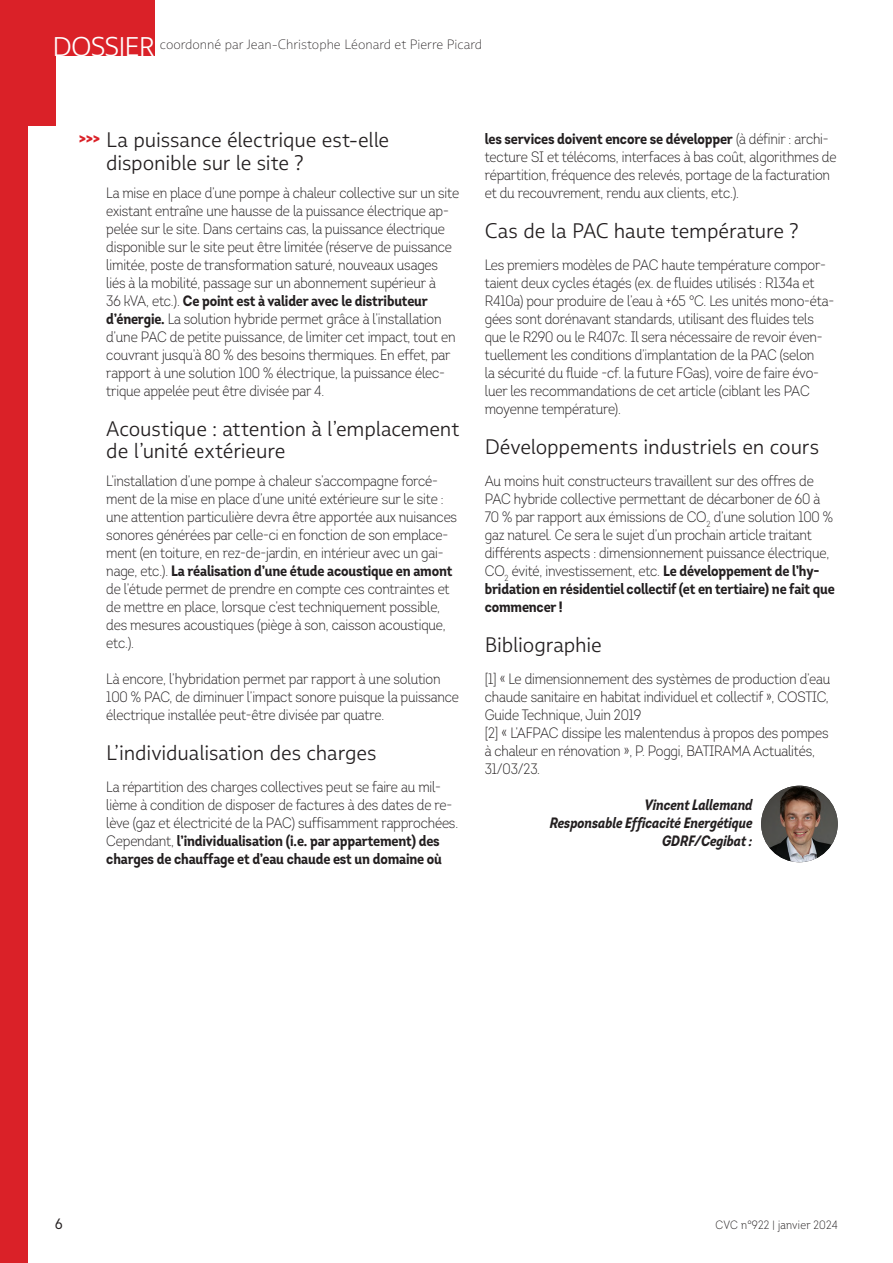
<style>
.page{position:relative;width:893px;height:1263px;background:#fff}
.page>*{position:absolute;margin:0;border:0;box-sizing:border-box;transform-origin:0 0}
.INTER_DOS{font:300 21px/22.5px "Multiple Sans Pro";letter-spacing:-.005em;color:#231f20}
.TEXTE_COURANT{font:300 15px/18px "Intro Cond";letter-spacing:-.01em;color:#231f20}
.SIGNATURE{font:italic 700 15px "Intro Cond";letter-spacing:-.01em;color:#231f20}
.FLECHES_SUITE{font:900 15px "Intro Cond";color:#da2128}
.t1{font:15px "Intro Cond";color:#231f20}
.t2{font:200 13.5px "Multiple Sans Pro";color:#231f20}
.t3{font:300 12px "Intro Cond";letter-spacing:.02em;color:#231f20}
.s1{font-weight:300;font-size:27px;color:#fff}
.s2{font-weight:700}
</style>
<div class="page">
<div style="left:0;top:55px;width:28px;height:1208px;background:#da2128"></div>
<div style="left:0;top:0;width:155px;height:55px;background:#da2128"></div>
<div style="left:0;top:55px;width:55px;height:71px;background:#da2128"></div>
<img style="left:761px;top:786px;width:77px;height:76px;border-radius:38px">
<p class="t2" style="left:53px;top:37px;width:431px"><span class="s1">DOSSIER</span> coordonné par Jean-Christophe Léonard et Pierre Picard</p>
<p class="INTER_DOS" style="left:106px;top:128px;width:284px">La puissance électrique est-elle disponible sur le site ?</p>
<p class="TEXTE_COURANT" style="left:106px;top:184px;width:354px">La mise en place d’une pompe à chaleur collective sur un site existant entraîne une hausse de la puissance électrique ap&shy;pelée sur le site. Dans certains cas, la puissance électrique disponible sur le site peut être limitée (réserve de puissance limitée, poste de transformation saturé, nouveaux usages liés à la mobilité, passage sur un abonnement supérieur à<br>36 kVA, etc.). <span class="s2">Ce point est à valider avec le distributeur d’énergie.</span> La solution hybride permet grâce à l’installation d’une PAC de petite puissance, de limiter cet impact, tout en couvrant jusqu’à 80 % des besoins thermiques. En effet, par rapport à une solution 100 % électrique, la puissance élec&shy;trique appelée peut être divisée par 4.</p>
<p class="INTER_DOS" style="left:106px;top:417px;width:354px">Acoustique : attention à l’emplacement de l’unité extérieure</p>
<p class="TEXTE_COURANT" style="left:106px;top:472px;width:352px">L’installation d’une pompe à chaleur s’accompagne forcé&shy;ment de la mise en place d’une unité extérieure sur le site : une attention particulière devra être apportée aux nuisances sonores générées par celle-ci en fonction de son emplace&shy;ment (en toiture, en rez-de-jardin, en intérieur avec un gai&shy;nage, etc.). <span class="s2">La réalisation d’une étude acoustique en amont </span>de l’étude permet de prendre en compte ces contraintes et de mettre en place, lorsque c’est techniquement possible, des mesures acoustiques (piège à son, caisson acoustique, etc.).</p>
<p class="TEXTE_COURANT" style="left:106px;top:670px;width:354px">Là encore, l’hybridation permet par rapport à une solution<br>100 % PAC, de diminuer l’impact sonore puisque la puissance électrique installée peut-être divisée par quatre.</p>
<p class="INTER_DOS" style="left:106px;top:741px;width:272px">L’individualisation des charges</p>
<p class="TEXTE_COURANT" style="left:106px;top:778px;width:353px">La répartition des charges collectives peut se faire au mil&shy;lième à condition de disposer de factures à des dates de re&shy;lève (gaz et électricité de la PAC) suffisamment rapprochées.<br>Cependant, <span class="s2">l’individualisation (i.e. par appartement) des charges de chauffage et d’eau chaude est un domaine où</span></p>
<p class="FLECHES_SUITE" style="left:79px;top:129px;width:23px">&gt;&gt;&gt;</p>
<p class="TEXTE_COURANT" style="left:485px;top:130px;width:353px"><span class="s2">les services doivent encore se développer</span> (à définir : archi&shy;tecture SI et télécoms, interfaces à bas coût, algorithmes de répartition, fréquence des relevés, portage de la facturation et du recouvrement, rendu aux clients, etc.).</p>
<p class="INTER_DOS" style="left:485px;top:219px;width:316px">Cas de la PAC haute température ?</p>
<p class="TEXTE_COURANT" style="left:485px;top:256px;width:351px">Les premiers modèles de PAC haute température compor&shy;taient deux cycles étagés (ex. de fluides utilisés : R134a et R410a) pour produire de l’eau à +65 °C. Les unités mono-éta&shy;gées sont dorénavant standards, utilisant des fluides tels que le R290 ou le R407c. Il sera nécessaire de revoir éven&shy;tuellement les conditions d’implantation de la PAC (selon<br>la sécurité du fluide -cf. la future FGas), voire de faire évo&shy;luer les recommandations de cet article (ciblant les PAC moyenne température).</p>
<p class="INTER_DOS" style="left:485px;top:435px;width:336px">Développements industriels en cours</p>
<p class="TEXTE_COURANT" style="left:485px;top:472px;width:352px">Au moins huit constructeurs travaillent sur des offres de PAC hybride collective permettant de décarboner de 60 à 70 % par rapport aux émissions de CO<sub>2</sub> d’une solution 100 % gaz naturel. Ce sera le sujet d’un prochain article traitant différents aspects : dimensionnement puissance électrique, CO<sub>2</sub> évité, investissement, etc. <span class="s2">Le développement de l’hy&shy;bridation en résidentiel collectif (et en tertiaire) ne fait que commencer !</span></p>
<p class="INTER_DOS" style="left:485px;top:633px;width:119px">Bibliographie</p>
<p class="TEXTE_COURANT" style="left:485px;top:670px;width:347px;text-align:justify">[1] « Le dimensionnement des systèmes de production d’eau chaude sanitaire en habitat individuel et collectif », COSTIC, Guide Technique, Juin 2019</p>
<p class="TEXTE_COURANT" style="left:485px;top:724px;width:345px">[2] « L’AFPAC dissipe les malentendus à propos des pompes à chaleur en rénovation », P. Poggi, BATIRAMA Actualités,<br>31/03/23.</p>
<p class="SIGNATURE" style="left:644px;top:796px;width:110px">Vincent Lallemand</p>
<p class="SIGNATURE" style="left:550px;top:814px;width:204px">Responsable Efficacité Energétique</p>
<p class="SIGNATURE" style="left:662px;top:832px;width:92px">GDRF/Cegibat :</p>
<p class="t1" style="left:55px;top:1215px;width:9px">6</p>
<p class="t3" style="left:716px;top:1217px;width:124px">CVC n°922 | janvier 2024</p>
</div>
